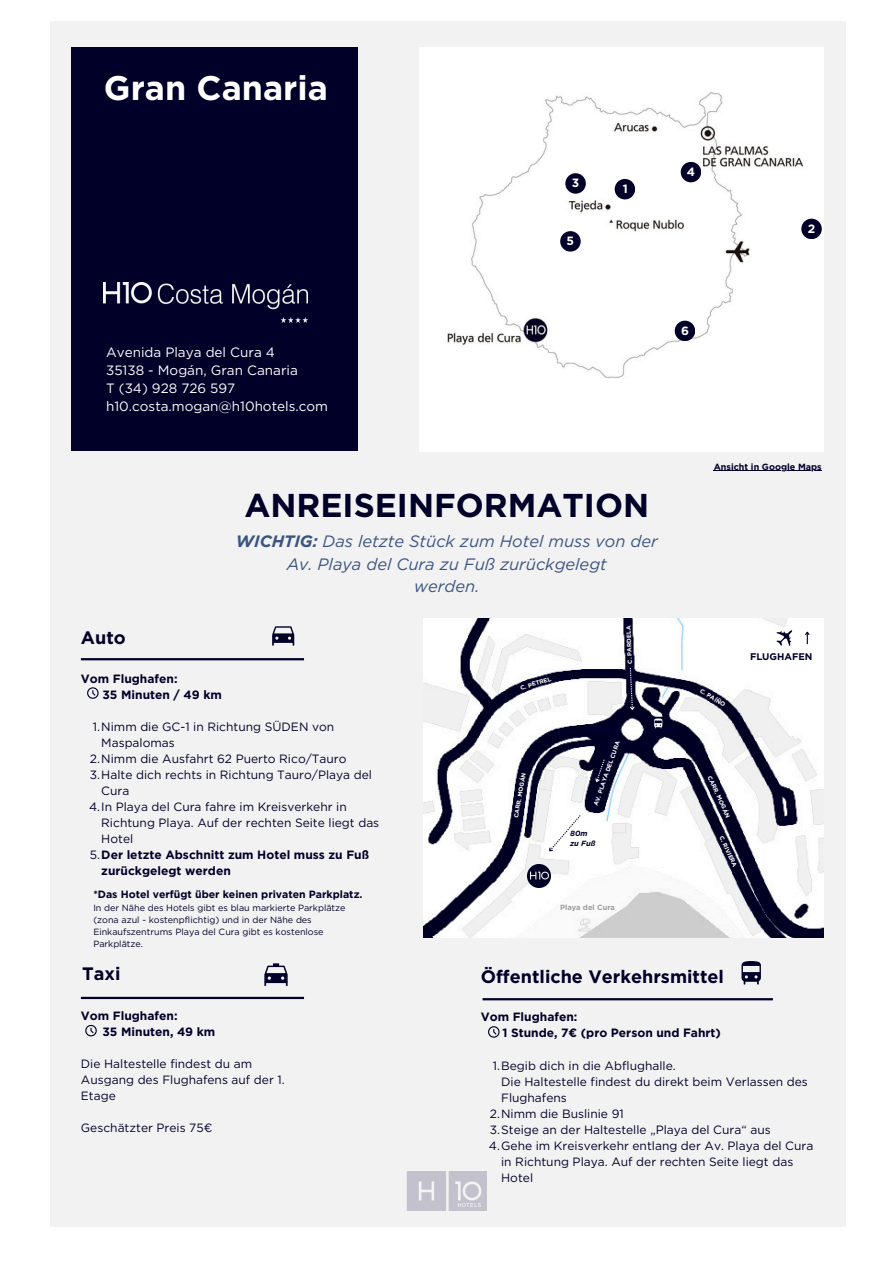
<style>
.page{position:relative;width:894px;height:1264px;background:#fff}
.page>*{position:absolute;margin:0;border:0;box-sizing:border-box;transform-origin:0 0}
.t1{font:700 34.05px "Gotham";color:#fff}
.t2{font:700 33px "Gotham";color:#000028}
.t3{font:700 18px "Gotham";color:#000028}
.t4{font:italic 16.5px/22.5px "Gotham";color:#3b5480;text-align:center}
.t5{font:13.5px/18px "Gotham";color:#fff}
.t6{font:12px/16px "Gotham";color:#000028}
.t7{font:700 12px/16px "Gotham";color:#000028}
.t8{font:700 12px "Gotham";color:#fff}
.t9{font:700 10.5px "Gotham";color:#000028}
.t10{font:700 9.6px "Gotham";color:#000028}
.t11{font:9px/12px "Gotham";color:#000028}
.t12{font:700 9px "Gotham";color:#000028}
.t13{font:700 7.5px "Gotham";color:#9e9e9e}
.t14{font:italic 700 7.5px "Gotham";color:#000028}
.t15{font:700 6px "Gotham";color:#fff}
.s1{font-weight:700}
.s2{font-weight:400}
</style>
<div class="page">
<div style="left:50px;top:21px;width:795px;height:1205px;background:#f2f2f2"></div>
<img style="left:407px;top:1171px;width:79px;height:38px">
<div style="left:419px;top:48px;width:404px;height:403px;background:#fff"></div>
<div style="left:71px;top:48px;width:286px;height:403px;background:#000028"></div>
<div style="left:680px;top:162px;width:21px;height:20px;background:#000028;border-radius:50%"></div>
<div style="left:614px;top:179px;width:21px;height:20px;background:#000028;border-radius:50%"></div>
<div style="left:565px;top:173px;width:20px;height:21px;background:#000028;border-radius:50%"></div>
<div style="left:560px;top:231px;width:20px;height:20px;background:#000028;border-radius:50%"></div>
<div style="left:674px;top:321px;width:21px;height:20px;background:#000028;border-radius:50%"></div>
<div style="left:801px;top:219px;width:20px;height:20px;background:#000028;border-radius:50%"></div>
<img style="left:104px;top:283px;width:203px;height:39px">
<svg style="left:264px;top:963px;width:23px;height:23px"></svg>
<hr style="left:81px;top:996px;width:223px;height:3px;background:#000028">
<svg style="left:85px;top:1024px;width:12px;height:12px"></svg>
<svg style="left:741px;top:961px;width:19px;height:23px"></svg>
<hr style="left:482px;top:998px;width:290px;height:2px;background:#000028">
<svg style="left:488px;top:1026px;width:11px;height:11px"></svg>
<hr style="left:81px;top:658px;width:223px;height:2px;background:#000028">
<svg style="left:272px;top:626px;width:22px;height:19px"></svg>
<svg style="left:87px;top:687px;width:12px;height:11px"></svg>
<img style="left:423px;top:618px;width:400px;height:319px">
<svg style="left:776px;top:630px;width:15px;height:15px"></svg>
<svg style="left:803px;top:630px;width:7px;height:14px"></svg>
<img style="left:527px;top:864px;width:23px;height:23px">
<svg style="left:628px;top:668px;width:7px;height:43px"></svg>
<svg style="left:593px;top:759px;width:11px;height:25px"></svg>
<svg style="left:546px;top:815px;width:34px;height:39px"></svg>
<svg style="left:654px;top:718px;width:8px;height:10px"></svg>
<hr style="left:713px;top:470px;width:108px;height:1px;background:#000028">
<p class="t1" style="left:104px;top:68px;width:225px">Gran Canaria</p>
<p class="t8" style="left:571px;top:176px;width:9px">3</p>
<h3 class="t8" style="left:566px;top:234px;width:9px">5</h3>
<p class="t8" style="left:622px;top:182px;width:7px">1</p>
<p class="t8" style="left:686px;top:165px;width:10px">4</p>
<h6 class="t8" style="left:807px;top:221px;width:9px">2</h6>
<p class="t5" style="left:106px;top:343px;width:223px">Avenida Playa del Cura 4<br>35138 - Mogán, Gran Canaria<br>T (34) 928 726 597 h10.costa.mogan@h10hotels.com</p>
<p class="t2" style="left:244px;top:485px;width:406px">ANREISEINFORMATION</p>
<p class="t3" style="left:81px;top:627px;width:46px">Auto</p>
<p class="t4" style="left:236px;top:530px;width:423px"><span class="s1">WICHTIG:</span> Das letzte Stück zum Hotel muss von der<br>Av. Playa del Cura zu Fuß zurückgelegt<br>werden.</p>
<p class="t15" style="left:626px;top:664px;width:40px;rotate:-93deg">C. PARDELA</p>
<h4 class="t7" style="left:102px;top:670px;width:121px;text-indent:-22px">Vom Flughafen:<br>35 Minuten / 49 km</h4>
<h3 class="t6" style="left:101px;top:718px;width:234px;text-indent:-8px">1.Nimm die GC-1 in Richtung SÜDEN von<br>Maspalomas</h3>
<p class="t6" style="left:90px;top:750px;width:258px">2.Nimm die Ausfahrt 62 Puerto Rico/Tauro</p>
<h6 class="t6" style="left:101px;top:766px;width:272px;text-indent:-11px">3.Halte dich rechts in Richtung Tauro/Playa del<br>Cura</h6>
<p class="t6" style="left:101px;top:798px;width:279px;text-indent:-12px">4.In Playa del Cura fahre im Kreisverkehr in<br>Richtung Playa. Auf der rechten Seite liegt das<br>Hotel</p>
<p class="t7" style="left:101px;top:846px;width:269px;text-indent:-11px"><span class="s2">5.</span>Der letzte Abschnitt zum Hotel muss zu Fuß zurückgelegt werden</p>
<p class="t9" style="left:93px;top:887px;width:271px">*Das Hotel verfügt über keinen privaten Parkplatz.</p>
<p class="t11" style="left:93px;top:902px;width:254px">In der Nähe des Hotels gibt es blau markierte Parkplätze (zona azul - kostenpflichtig) und in der Nähe des Einkaufszentrums Playa del Cura gibt es kostenlose Parkplätze.</p>
<p class="t15" style="left:519px;top:684px;width:33px;rotate:-17deg">C. PETREL</p>
<p class="t15" style="left:512px;top:817px;width:47px;rotate:-80deg">CARR. MOGÁN</p>
<p class="t15" style="left:592px;top:804px;width:70px;rotate:-71deg">AV. PLAYA DEL CURA</p>
<p class="t14" style="left:570px;top:828px;width:19px">80m</p>
<p class="t14" style="left:570px;top:838px;width:27px">zu Fuß</p>
<p class="t13" style="left:560px;top:903px;width:56px">Playa del Cura</p>
<p class="t8" style="left:680px;top:323px;width:9px">6</p>
<p class="t12" style="left:713px;top:461px;width:109px">Ansicht in Google Maps</p>
<p class="t15" style="left:702px;top:687px;width:30px;rotate:31deg">C. PAÍÑO</p>
<p class="t10" style="left:749px;top:651px;width:64px">FLUGHAFEN</p>
<p class="t15" style="left:712px;top:774px;width:47px;rotate:66deg">CARR. MOGÁN</p>
<p class="t15" style="left:724px;top:834px;width:35px;rotate:66deg">C. RIVIERA</p>
<p class="t3" style="left:82px;top:962px;width:40px">Taxi</p>
<h5 class="t7" style="left:102px;top:1007px;width:114px;text-indent:-22px">Vom Flughafen:<br>35 Minuten, 49 km</h5>
<p class="t6" style="left:81px;top:1055px;width:205px">Die Haltestelle findest du am<br>Ausgang des Flughafens auf der 1.<br>Etage</p>
<p class="t6" style="left:81px;top:1119px;width:133px">Geschätzter Preis 75€</p>
<h1 class="t3" style="left:480px;top:965px;width:245px">Öffentliche Verkehrsmittel</h1>
<p class="t7" style="left:502px;top:1009px;width:220px;text-indent:-22px">Vom Flughafen:<br>1 Stunde, 7€ (pro Person und Fahrt)</p>
<p class="t6" style="left:501px;top:1057px;width:308px;text-indent:-8px">1.Begib dich in die Abflughalle.<br>Die Haltestelle findest du direkt beim Verlassen des<br>Flughafens</p>
<p class="t6" style="left:489px;top:1105px;width:135px">2.Nimm die Buslinie 91</p>
<p class="t6" style="left:489px;top:1121px;width:282px">3.Steige an der Haltestelle „Playa del Cura“ aus</p>
<p class="t6" style="left:501px;top:1137px;width:313px;text-indent:-12px">4.Gehe im Kreisverkehr entlang der Av. Playa del Cura in Richtung Playa. Auf der rechten Seite liegt das<br>Hotel</p>
</div>
